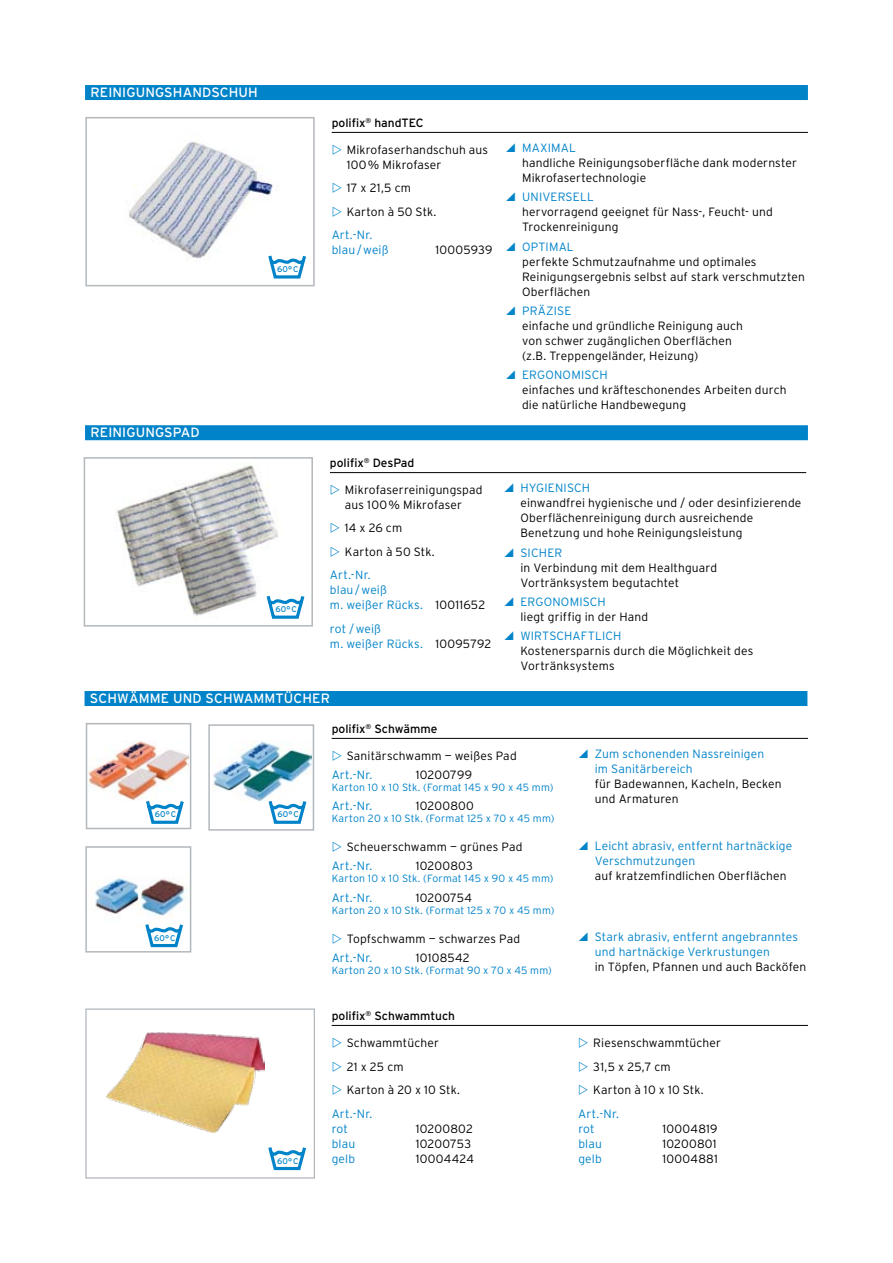
<style>
.page{position:relative;width:893px;height:1263px;background:#fff}
.page>*{position:absolute;margin:0;border:0;box-sizing:border-box;transform-origin:0 0}
.t1{font:13.5px "Interstate";letter-spacing:.01em;color:#fff}
.t2{font:300 12px/15px "Interstate";letter-spacing:.015em;color:#000}
.t3{font:300 12px/15px "Interstate";letter-spacing:.015em;color:#0083c9}
.t4{font:12px "Interstate";color:#000}
.t5{font:300 10.5px "Interstate";letter-spacing:.02em;color:#0083c9}
.t6{font:8.25px "Interstate";color:#0083c9}
.s1{color:#000}
</style>
<div class="page">
<img style="left:95px;top:877px;width:93px;height:42px">
<div style="left:85px;top:846px;width:106px;height:106px;border:2px solid #b3b8bd"></div>
<img style="left:212px;top:740px;width:99px;height:61px">
<div style="left:208px;top:724px;width:106px;height:107px;border:2px solid #b3b8bd"></div>
<div style="left:85px;top:85px;width:723px;height:15px;background:#0083c9"></div>
<div style="left:85px;top:691px;width:722px;height:15px;background:#0083c9"></div>
<img style="left:89px;top:741px;width:99px;height:59px">
<div style="left:86px;top:723px;width:105px;height:106px;border:2px solid #b3b8bd"></div>
<svg style="left:144px;top:797px;width:42px;height:27px"></svg>
<img style="left:129px;top:141px;width:144px;height:120px">
<div style="left:85px;top:117px;width:230px;height:169px;border:2px solid #b3b8bd"></div>
<svg style="left:266px;top:252px;width:40px;height:27px"></svg>
<hr style="left:332px;top:132px;width:476px;height:1px;background:#000">
<img style="left:116px;top:464px;width:163px;height:155px">
<div style="left:84px;top:457px;width:229px;height:170px;border:2px solid #b3b8bd"></div>
<svg style="left:264px;top:592px;width:41px;height:27px"></svg>
<hr style="left:330px;top:472px;width:476px;height:1px;background:#000">
<div style="left:85px;top:425px;width:723px;height:15px;background:#0083c9"></div>
<img style="left:106px;top:1032px;width:159px;height:101px">
<div style="left:85px;top:1008px;width:230px;height:170px;border:1px solid #b3b8bd"></div>
<svg style="left:268px;top:1147px;width:38px;height:24px"></svg>
<hr style="left:332px;top:1025px;width:476px;height:1px;background:#000">
<svg style="left:266px;top:797px;width:43px;height:27px"></svg>
<svg style="left:145px;top:924px;width:38px;height:24px"></svg>
<hr style="left:332px;top:738px;width:476px;height:1px;background:#000">
<p class="t1" style="left:90px;top:85px;width:169px">REINIGUNGSHANDSCHUH</p>
<p class="t6" style="left:277px;top:265px;width:23px">60°c</p>
<p class="t4" style="left:332px;top:116px;width:92px">polifix<sup>®</sup> handTEC</p>
<p class="t2" style="left:347px;top:142px;width:143px">Mikrofaserhandschuh aus<br>100% Mikrofaser</p>
<p class="t2" style="left:347px;top:176px;width:91px;line-height:23.5px">17 x 21,5 cm<br>Karton à 50 Stk.</p>
<p class="t3" style="left:332px;top:227px;width:59px">Art.-N r. blau/weiß</p>
<p class="t2" style="left:435px;top:242px;width:58px">10005939</p>
<p class="t1" style="left:90px;top:425px;width:111px">REINIGUNGSPAD</p>
<p class="t6" style="left:275px;top:605px;width:23px">60°c</p>
<p class="t4" style="left:330px;top:456px;width:86px">polifix<sup>®</sup> DesPad</p>
<p class="t2" style="left:345px;top:482px;width:139px">Mikrofaserreinigungspad aus 100% Mikrofaser</p>
<p class="t2" style="left:345px;top:516px;width:91px;line-height:23.5px">14 x 26 cm<br>Karton à 50 Stk.</p>
<p class="t3" style="left:330px;top:567px;width:157px">Art.-N r.<br>blau/weiß<br>m. weißer Rücks. <span class="s1">10011652</span></p>
<p class="t3" style="left:330px;top:621px;width:163px">rot /weiß<br>m. weißer Rücks. <span class="s1">10095792</span></p>
<p class="t1" style="left:90px;top:691px;width:196px">SCHWÄMME UND SCHWAMMTÜC</p>
<p class="t1" style="left:303px;top:691px;width:29px">HER</p>
<p class="t4" style="left:332px;top:722px;width:107px">polifix<sup>®</sup> Schwämme</p>
<p class="t3" style="left:522px;top:140px;width:55px">Maximal</p>
<p class="t2" style="left:522px;top:155px;width:276px">handliche Reinigungsoberfläche dank modernster<br>Mikrofasertechnologie</p>
<p class="t3" style="left:516px;top:189px;width:6px">UNI</p>
<p class="t3" style="left:542px;top:189px;width:31px">VERSELL</p>
<p class="t2" style="left:522px;top:204px;width:252px">hervorragend geeignet für Nass-, Feucht- und<br>Trockenreinigung</p>
<p class="t3" style="left:522px;top:239px;width:45px">OPTI MAL</p>
<p class="t2" style="left:522px;top:254px;width:284px">perfekte Schmutzaufnahme und optimales<br>Reinigungsergebnis selbst auf stark verschmutzten<br>Oberflächen</p>
<p class="t3" style="left:516px;top:303px;width:44px">PRÄZISE</p>
<p class="t2" style="left:522px;top:318px;width:222px">einfache und gründliche Reinigung auch von schwer zugänglichen Oberflächen (z.B. Treppengeländer, Heizung)</p>
<p class="t3" style="left:516px;top:367px;width:72px">ERGONOMISCH</p>
<p class="t2" style="left:522px;top:382px;width:266px">einfaches und kräfteschonendes Arbeiten durch die natürliche Handbewegung</p>
<p class="t3" style="left:514px;top:480px;width:30px">H YGIENISCH</p>
<p class="t2" style="left:520px;top:495px;width:282px">einwandfrei hygienische und / oder desinfizierende<br>Oberflächenreinigung durch ausreichende<br>Benetzung und hohe Reinigungsleistung</p>
<p class="t3" style="left:514px;top:545px;width:7px">SICHE</p>
<p class="t3" style="left:554px;top:545px;width:9px">R</p>
<p class="t2" style="left:520px;top:560px;width:198px">in Verbindung mit dem Healthguard<br>Vortränksystem begutachtet</p>
<p class="t3" style="left:514px;top:594px;width:72px">ERGONOMISCH</p>
<p class="t2" style="left:520px;top:609px;width:129px">liegt griffig in der Hand</p>
<p class="t3" style="left:520px;top:628px;width:30px">WI RTSCHAFTLICH</p>
<p class="t2" style="left:520px;top:643px;width:234px">Kostenersparnis durch die Möglichkeit des<br>Vortränksystems</p>
<p class="t6" style="left:155px;top:810px;width:23px">60°c</p>
<p class="t6" style="left:154px;top:933px;width:23px">60°c</p>
<p class="t6" style="left:277px;top:810px;width:23px">60°c</p>
<p class="t6" style="left:277px;top:1156px;width:23px">60°c</p>
<p class="t2" style="left:347px;top:748px;width:172px">Sanitärschwamm — weißes Pad</p>
<p class="t3" style="left:332px;top:767px;width:42px">Art.-N r.</p>
<p class="t2" style="left:416px;top:767px;width:58px">10200799</p>
<p class="t5" style="left:332px;top:781px;width:223px">Karton 10 x 10 Stk. (Format 145 x 90 x 45 mm)</p>
<p class="t3" style="left:332px;top:798px;width:42px">Art.-N r.</p>
<p class="t2" style="left:416px;top:798px;width:60px">10200800</p>
<p class="t5" style="left:332px;top:813px;width:224px">Karton 20 x 10 Stk. (Format 125 x 70 x 45 mm)</p>
<p class="t2" style="left:347px;top:839px;width:177px">Scheuerschwamm — grünes Pad</p>
<p class="t3" style="left:332px;top:859px;width:42px">Art.-N r.</p>
<p class="t2" style="left:416px;top:859px;width:59px">10200803</p>
<p class="t5" style="left:332px;top:873px;width:223px">Karton 10 x 10 Stk. (Format 145 x 90 x 45 mm)</p>
<p class="t3" style="left:332px;top:890px;width:42px">Art.-N r.</p>
<p class="t2" style="left:416px;top:890px;width:58px">10200754</p>
<p class="t5" style="left:332px;top:904px;width:224px">Karton 20 x 10 Stk. (Format 125 x 70 x 45 mm)</p>
<p class="t2" style="left:347px;top:931px;width:175px">Topfschwamm — schwarzes Pad</p>
<p class="t3" style="left:332px;top:950px;width:42px">Art.-N r.</p>
<p class="t2" style="left:416px;top:950px;width:56px">10108542</p>
<p class="t5" style="left:332px;top:964px;width:222px">Karton 20 x 10 Stk. (Format 90 x 70 x 45 mm)</p>
<p class="t4" style="left:332px;top:1009px;width:125px">polifix<sup>®</sup> Schwammtuch</p>
<p class="t2" style="left:347px;top:1031px;width:115px;line-height:23.5px">Schwammtücher<br>21 x 25 cm<br>Karton à 20 x 10 Stk.</p>
<p class="t3" style="left:332px;top:1106px;width:42px">Art.-N r. rot</p>
<p class="t2" style="left:416px;top:1121px;width:59px">10200802</p>
<p class="t3" style="left:332px;top:1136px;width:25px">blau</p>
<p class="t2" style="left:416px;top:1136px;width:57px">10200753</p>
<p class="t3" style="left:332px;top:1151px;width:25px">gelb</p>
<p class="t2" style="left:416px;top:1151px;width:60px">10004424</p>
<p class="t3" style="left:595px;top:746px;width:171px">Zum schonenden Nassreinigen im Sanitärbereich</p>
<p class="t2" style="left:595px;top:776px;width:188px">für Badewannen, Kacheln, Becken und Armaturen</p>
<p class="t3" style="left:595px;top:838px;width:199px;text-indent:-6px">Leicht abrasiv, entfernt hartnäckige<br>Verschmutzungen</p>
<p class="t2" style="left:595px;top:868px;width:193px">auf kratzemfindlichen Oberflächen</p>
<p class="t3" style="left:595px;top:929px;width:205px;text-indent:-6px">Stark abrasiv, entfernt angebranntes und hartnäckige Verkrustungen</p>
<p class="t2" style="left:595px;top:959px;width:213px">in Töpfen, Pfannen und auch Backöfen</p>
<p class="t2" style="left:593px;top:1031px;width:129px;line-height:23.5px">Riesenschwammtücher<br>31,5 x 25,7 cm<br>Karton à 10 x 10 Stk.</p>
<p class="t3" style="left:578px;top:1106px;width:42px">Art.-N r. rot</p>
<p class="t2" style="left:662px;top:1121px;width:57px">10004819</p>
<p class="t3" style="left:578px;top:1136px;width:25px">blau</p>
<p class="t2" style="left:662px;top:1136px;width:56px">10200801</p>
<p class="t3" style="left:578px;top:1151px;width:25px">gelb</p>
<p class="t2" style="left:662px;top:1151px;width:57px">10004881</p>
</div>
